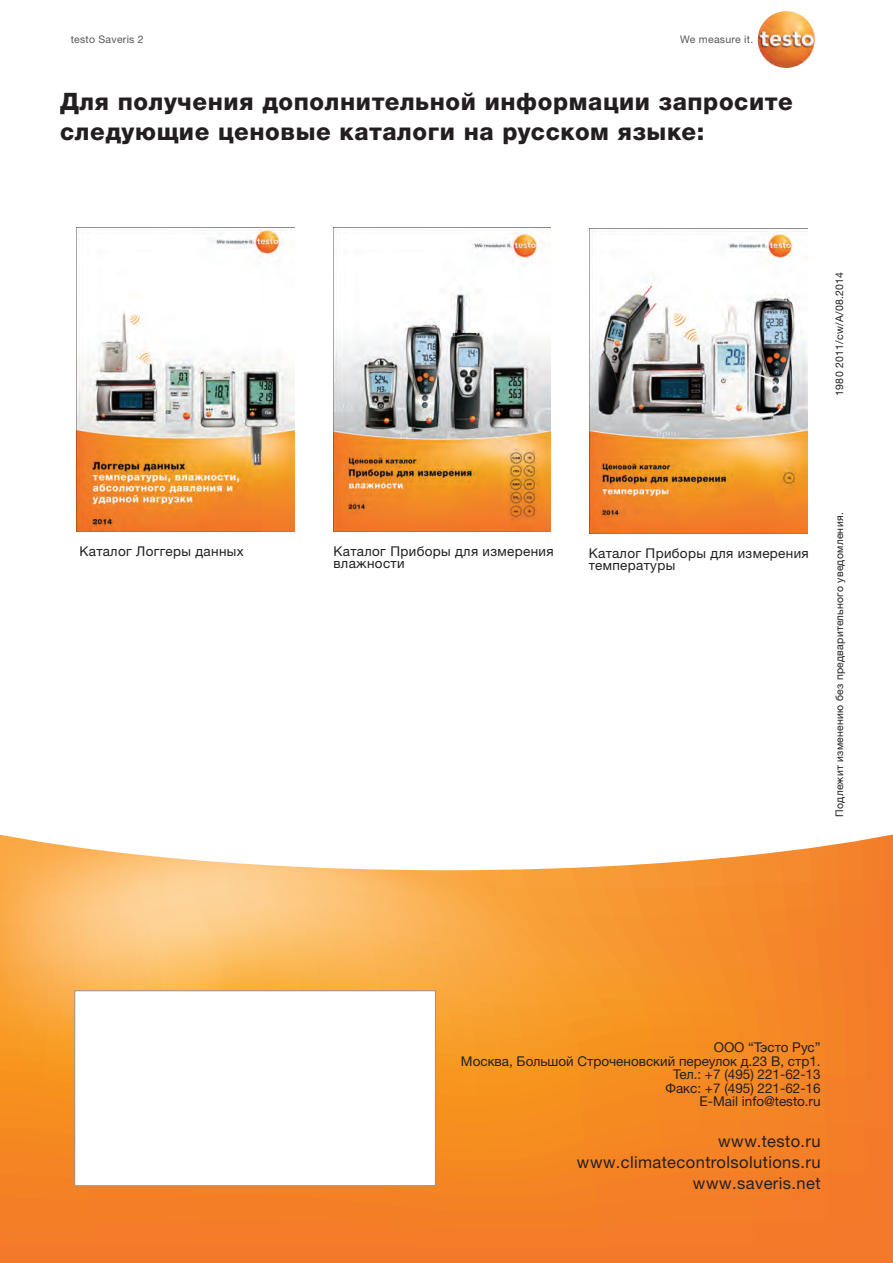
<style>
.page{position:relative;width:893px;height:1263px;background:#fff}
.page>*{position:absolute;margin:0;border:0;box-sizing:border-box;transform-origin:0 0}
.t1{font:800 24px/30px "Helvetica Neue LTW1 G";letter-spacing:.025em;color:#231f20}
.t2{font:16.5px/21px "Helvetica Neue LTW1 G";letter-spacing:.025em;color:#231f20;text-align:right}
.t3{font:13.5px/13.5px "Helvetica Neue LTW1 G";letter-spacing:.005em;color:#231f20;text-align:right}
.t4{font:13.5px/12px "Helvetica Neue LTW1 G";letter-spacing:.025em;color:#231f20}
.t5{font:10.5px "Helvetica Neue LTW1 G";letter-spacing:.025em;color:#231f20}
.t6{font:10.5px "Helvetica Neue LTW1 G";letter-spacing:.025em;color:#57585a}
</style>
<div class="page">
<svg style="left:0;top:834px;width:893px;height:429px;background:#f79b44"></svg>
<img style="left:758px;top:11px;width:57px;height:57px">
<img style="left:77px;top:227px;width:217px;height:305px">
<img style="left:333px;top:227px;width:217px;height:305px">
<img style="left:590px;top:229px;width:217px;height:304px">
<div style="left:75px;top:991px;width:360px;height:194px;background:#fff"></div>
<div style="left:74px;top:990px;width:362px;height:196px;border:1px solid #939598"></div>
<p class="t6" style="left:71px;top:36px;width:75px">testo Saveris 2</p>
<p class="t6" style="left:680px;top:36px;width:75px">We measure it.</p>
<h1 class="t1" style="left:60px;top:88px;width:734px">Для получения дополнительной информации запросите следующие ценовые каталоги на русском языке:</h1>
<p class="t5" style="left:835px;top:396px;width:125px;rotate:-90deg">1980 2011/cw/A/08.2014</p>
<p class="t4" style="left:79px;top:546px;width:166px">Каталог Логгеры данных</p>
<p class="t4" style="left:334px;top:547px;width:221px">Каталог Приборы для измерения влажности</p>
<p class="t4" style="left:589px;top:549px;width:221px">Каталог Приборы для измерения температуры</p>
<p class="t5" style="left:835px;top:817px;width:306px;rotate:-90deg">Подлежит изменению без предварительного уведомления.</p>
<p class="t3" style="left:461px;top:1042px;width:361px">ООО “Тэсто Рус”<br>Москва, Большой Строченовский переулок д.23 В, стр1.<br>Тел.: +7 (495) 221-62-13<br>Факс: +7 (495) 221-62-16<br>E-Mail info@testo.ru</p>
<p class="t2" style="left:577px;top:1132px;width:245px">www.testo.ru www.climatecontrolsolutions.ru www.saveris.net</p>
</div>
